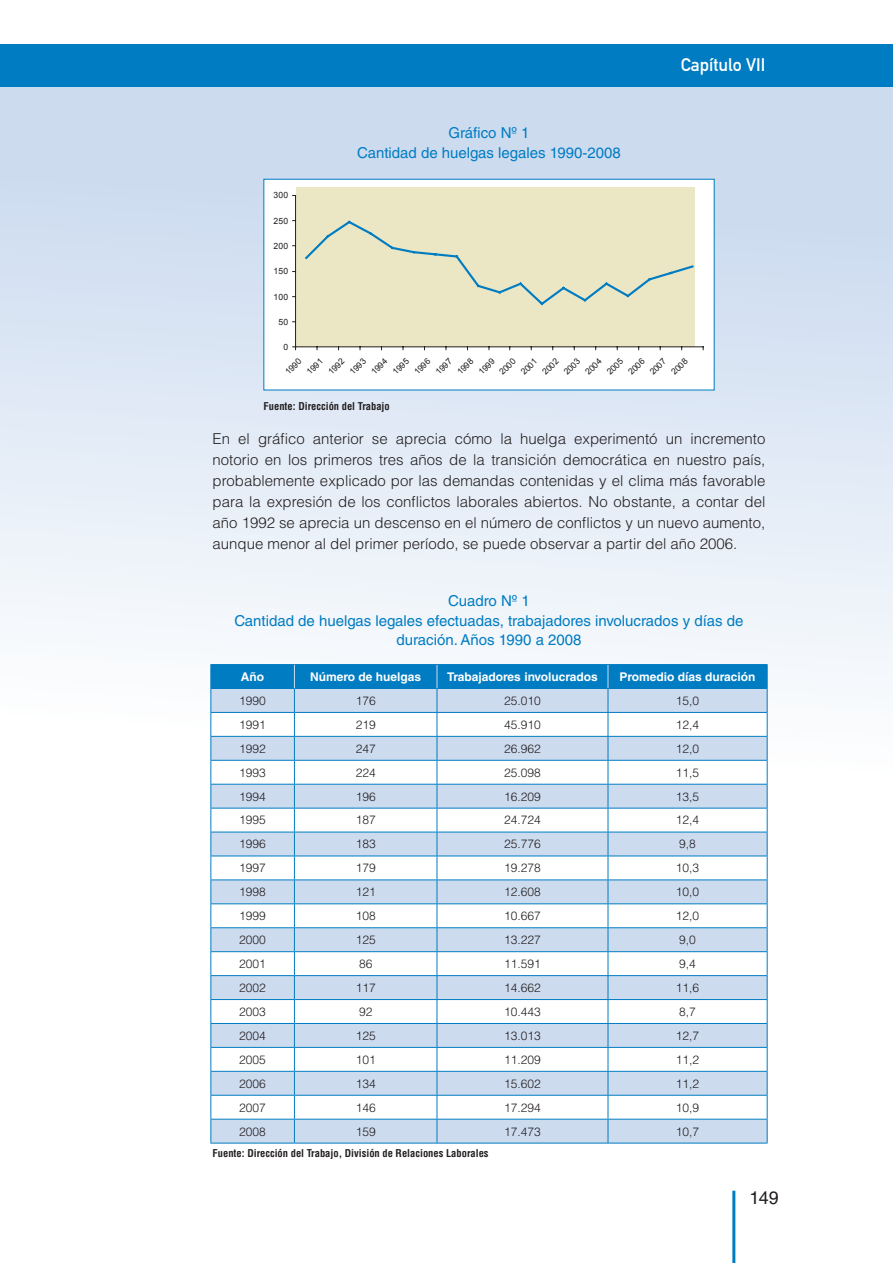
<style>
.page{position:relative;width:893px;height:1263px;background:#fff}
.page>*{position:absolute;margin:0;border:0;box-sizing:border-box;transform-origin:0 0}
.t1{font:18px "DIN Mittelschrift Std";color:#fff}
.t2{font:18px "Helvetica LT Std";color:#231f20}
.t3{font:300 15px/21px "Helvetica LT Std";color:#231f20;text-align:justify}
.t4{font:15px/19.5px "Helvetica LT Std";color:#007cc2;text-align:center}
.t5{font:300 12px "Helvetica LT Std";color:#231f20}
.t6{font:700 12px "Helvetica LT Std";color:#fff}
.t7{font:700 condensed 10.5px "Helvetica LT Std";color:#231f20}
.t8{font:8.55px "Arial";letter-spacing:.025em;color:#231f20}
</style>
<div class="page">
<div style="left:0;top:79px;width:893px;height:1184px;background:linear-gradient(to bottom,#cfddf0,#fff)"></div>
<div style="left:0;top:44px;width:893px;height:43px;background:#007cc2"></div>
<hr style="left:732px;top:1191px;width:3px;height:72px;background:#007cc2">
<div style="left:263px;top:179px;width:452px;height:211px;background:#fff"></div>
<div style="left:296px;top:187px;width:399px;height:159px;background:#ebe6c4"></div>
<hr style="left:295px;top:196px;width:1px;height:151px;background:#231f20">
<hr style="left:296px;top:346px;width:407px;height:1px;background:#231f20">
<svg style="left:305px;top:220px;width:389px;height:86px"></svg>
<hr style="left:210px;top:1143px;width:84px;height:1px;background:#007cc2">
<hr style="left:294px;top:1143px;width:143px;height:1px;background:#007cc2">
<hr style="left:437px;top:1143px;width:171px;height:1px;background:#007cc2">
<hr style="left:608px;top:1143px;width:159px;height:1px;background:#007cc2">
<svg style="left:210px;top:664px;width:558px;height:479px"></svg>
<p class="t8" style="left:273px;top:190px;width:16px">300</p>
<p class="t8" style="left:273px;top:215px;width:16px">250</p>
<p class="t8" style="left:273px;top:240px;width:16px">200</p>
<p class="t8" style="left:273px;top:266px;width:16px">150</p>
<p class="t8" style="left:273px;top:291px;width:16px">100</p>
<p class="t8" style="left:278px;top:316px;width:11px">50</p>
<p class="t8" style="left:283px;top:341px;width:6px">0</p>
<p class="t4" style="left:357px;top:123px;width:265px">Gráfico Nº 1<br>Cantidad de huelgas legales 1990-2008</p>
<p class="t1" style="left:681px;top:54px;width:86px">Capítulo VII</p>
<p class="t8" style="left:283px;top:369px;width:21px;rotate:-45deg">1990</p>
<p class="t8" style="left:304px;top:369px;width:21px;rotate:-45deg">1991</p>
<p class="t8" style="left:326px;top:369px;width:21px;rotate:-45deg">1992</p>
<p class="t8" style="left:347px;top:369px;width:21px;rotate:-45deg">1993</p>
<p class="t8" style="left:369px;top:369px;width:21px;rotate:-45deg">1994</p>
<p class="t8" style="left:390px;top:369px;width:21px;rotate:-45deg">1995</p>
<p class="t8" style="left:412px;top:369px;width:21px;rotate:-45deg">1996</p>
<p class="t8" style="left:433px;top:369px;width:21px;rotate:-45deg">1997</p>
<p class="t8" style="left:455px;top:369px;width:21px;rotate:-45deg">1998</p>
<p class="t8" style="left:476px;top:369px;width:21px;rotate:-45deg">1999</p>
<p class="t8" style="left:497px;top:369px;width:21px;rotate:-45deg">2000</p>
<p class="t8" style="left:518px;top:369px;width:21px;rotate:-45deg">2001</p>
<p class="t8" style="left:540px;top:369px;width:21px;rotate:-45deg">2002</p>
<p class="t8" style="left:561px;top:369px;width:21px;rotate:-45deg">2003</p>
<p class="t8" style="left:583px;top:369px;width:21px;rotate:-45deg">2004</p>
<p class="t8" style="left:604px;top:369px;width:21px;rotate:-45deg">2005</p>
<p class="t8" style="left:626px;top:369px;width:21px;rotate:-45deg">2006</p>
<p class="t8" style="left:647px;top:369px;width:21px;rotate:-45deg">2007</p>
<p class="t8" style="left:669px;top:369px;width:21px;rotate:-45deg">2008</p>
<p class="t7" style="left:264px;top:399px;width:128px">Fuente: Dirección del Trabajo</p>
<p class="t3" style="left:213px;top:428px;width:554px">En el gráfico anterior se aprecia cómo la huelga experimentó un incremento notorio en los primeros tres años de la transición democrática en nuestro país, probablemente explicado por las demandas contenidas y el clima más favorable para la expresión de los conflictos laborales abiertos. No obstante, a contar del año 1992 se aprecia un descenso en el número de conflictos y un nuevo aumento, aunque menor al del primer período, se puede observar a partir del año 2006.</p>
<p class="t4" style="left:234px;top:591px;width:511px">Cuadro Nº 1<br>Cantidad de huelgas legales efectuadas, trabajadores involucrados y días de duración. Años 1990 a 2008</p>
<p class="t6" style="left:241px;top:669px;width:25px">Año</p>
<p class="t6" style="left:310px;top:669px;width:113px">Número de huelgas</p>
<p class="t6" style="left:447px;top:669px;width:152px">Trabajadores involucrados</p>
<p class="t6" style="left:620px;top:669px;width:137px">Promedio días duración</p>
<p class="t5" style="left:239px;top:693px;width:28px">1990</p>
<p class="t5" style="left:356px;top:693px;width:22px">176</p>
<p class="t5" style="left:504px;top:693px;width:38px">25.010</p>
<p class="t5" style="left:676px;top:693px;width:25px">15,0</p>
<p class="t5" style="left:239px;top:717px;width:28px">1991</p>
<p class="t5" style="left:356px;top:717px;width:22px">219</p>
<p class="t5" style="left:504px;top:717px;width:38px">45.910</p>
<p class="t5" style="left:676px;top:717px;width:25px">12,4</p>
<p class="t5" style="left:239px;top:741px;width:28px">1992</p>
<p class="t5" style="left:356px;top:741px;width:22px">247</p>
<p class="t5" style="left:504px;top:741px;width:38px">26.962</p>
<p class="t5" style="left:676px;top:741px;width:25px">12,0</p>
<p class="t5" style="left:239px;top:765px;width:28px">1993</p>
<p class="t5" style="left:356px;top:765px;width:22px">224</p>
<p class="t5" style="left:504px;top:765px;width:38px">25.098</p>
<p class="t5" style="left:676px;top:765px;width:25px">11,5</p>
<p class="t5" style="left:239px;top:789px;width:28px">1994</p>
<p class="t5" style="left:356px;top:789px;width:22px">196</p>
<p class="t5" style="left:504px;top:789px;width:38px">16.209</p>
<p class="t5" style="left:676px;top:789px;width:25px">13,5</p>
<p class="t5" style="left:239px;top:813px;width:28px">1995</p>
<p class="t5" style="left:356px;top:813px;width:22px">187</p>
<p class="t5" style="left:504px;top:813px;width:38px">24.724</p>
<p class="t5" style="left:676px;top:813px;width:25px">12,4</p>
<p class="t5" style="left:239px;top:837px;width:28px">1996</p>
<p class="t5" style="left:356px;top:837px;width:22px">183</p>
<p class="t5" style="left:504px;top:837px;width:38px">25.776</p>
<p class="t5" style="left:679px;top:837px;width:18px">9,8</p>
<p class="t5" style="left:239px;top:860px;width:28px">1997</p>
<p class="t5" style="left:356px;top:860px;width:22px">179</p>
<p class="t5" style="left:504px;top:860px;width:38px">19.278</p>
<p class="t5" style="left:676px;top:860px;width:25px">10,3</p>
<p class="t5" style="left:239px;top:884px;width:28px">1998</p>
<p class="t5" style="left:356px;top:884px;width:22px">121</p>
<p class="t5" style="left:504px;top:884px;width:38px">12.608</p>
<p class="t5" style="left:676px;top:884px;width:25px">10,0</p>
<p class="t5" style="left:239px;top:908px;width:28px">1999</p>
<p class="t5" style="left:356px;top:908px;width:22px">108</p>
<p class="t5" style="left:504px;top:908px;width:38px">10.667</p>
<p class="t5" style="left:676px;top:908px;width:25px">12,0</p>
<p class="t5" style="left:239px;top:932px;width:28px">2000</p>
<p class="t5" style="left:356px;top:932px;width:22px">125</p>
<p class="t5" style="left:504px;top:932px;width:38px">13.227</p>
<p class="t5" style="left:679px;top:932px;width:18px">9,0</p>
<p class="t5" style="left:239px;top:956px;width:28px">2001</p>
<p class="t5" style="left:359px;top:956px;width:15px">86</p>
<p class="t5" style="left:504px;top:956px;width:38px">11.591</p>
<p class="t5" style="left:679px;top:956px;width:18px">9,4</p>
<p class="t5" style="left:239px;top:980px;width:28px">2002</p>
<p class="t5" style="left:356px;top:980px;width:22px">117</p>
<p class="t5" style="left:504px;top:980px;width:38px">14.662</p>
<p class="t5" style="left:676px;top:980px;width:25px">11,6</p>
<p class="t5" style="left:239px;top:1004px;width:28px">2003</p>
<p class="t5" style="left:359px;top:1004px;width:15px">92</p>
<p class="t5" style="left:504px;top:1004px;width:38px">10.443</p>
<p class="t5" style="left:679px;top:1004px;width:18px">8,7</p>
<p class="t5" style="left:239px;top:1028px;width:28px">2004</p>
<p class="t5" style="left:356px;top:1028px;width:22px">125</p>
<p class="t5" style="left:504px;top:1028px;width:38px">13.013</p>
<p class="t5" style="left:676px;top:1028px;width:25px">12,7</p>
<p class="t5" style="left:239px;top:1052px;width:28px">2005</p>
<p class="t5" style="left:356px;top:1052px;width:22px">101</p>
<p class="t5" style="left:504px;top:1052px;width:38px">11.209</p>
<p class="t5" style="left:676px;top:1052px;width:25px">11,2</p>
<p class="t5" style="left:239px;top:1076px;width:28px">2006</p>
<p class="t5" style="left:356px;top:1076px;width:22px">134</p>
<p class="t5" style="left:504px;top:1076px;width:38px">15.602</p>
<p class="t5" style="left:676px;top:1076px;width:25px">11,2</p>
<p class="t5" style="left:239px;top:1100px;width:28px">2007</p>
<p class="t5" style="left:356px;top:1100px;width:22px">146</p>
<p class="t5" style="left:504px;top:1100px;width:38px">17.294</p>
<p class="t5" style="left:676px;top:1100px;width:25px">10,9</p>
<p class="t5" style="left:239px;top:1124px;width:28px">2008</p>
<p class="t5" style="left:356px;top:1124px;width:22px">159</p>
<p class="t5" style="left:504px;top:1124px;width:38px">17.473</p>
<p class="t5" style="left:676px;top:1124px;width:25px">10,7</p>
<p class="t7" style="left:213px;top:1146px;width:277px">Fuente: Dirección del Trabajo, División de Relaciones Laborales</p>
<p class="t2" style="left:749px;top:1187px;width:31px">149</p>
</div>
